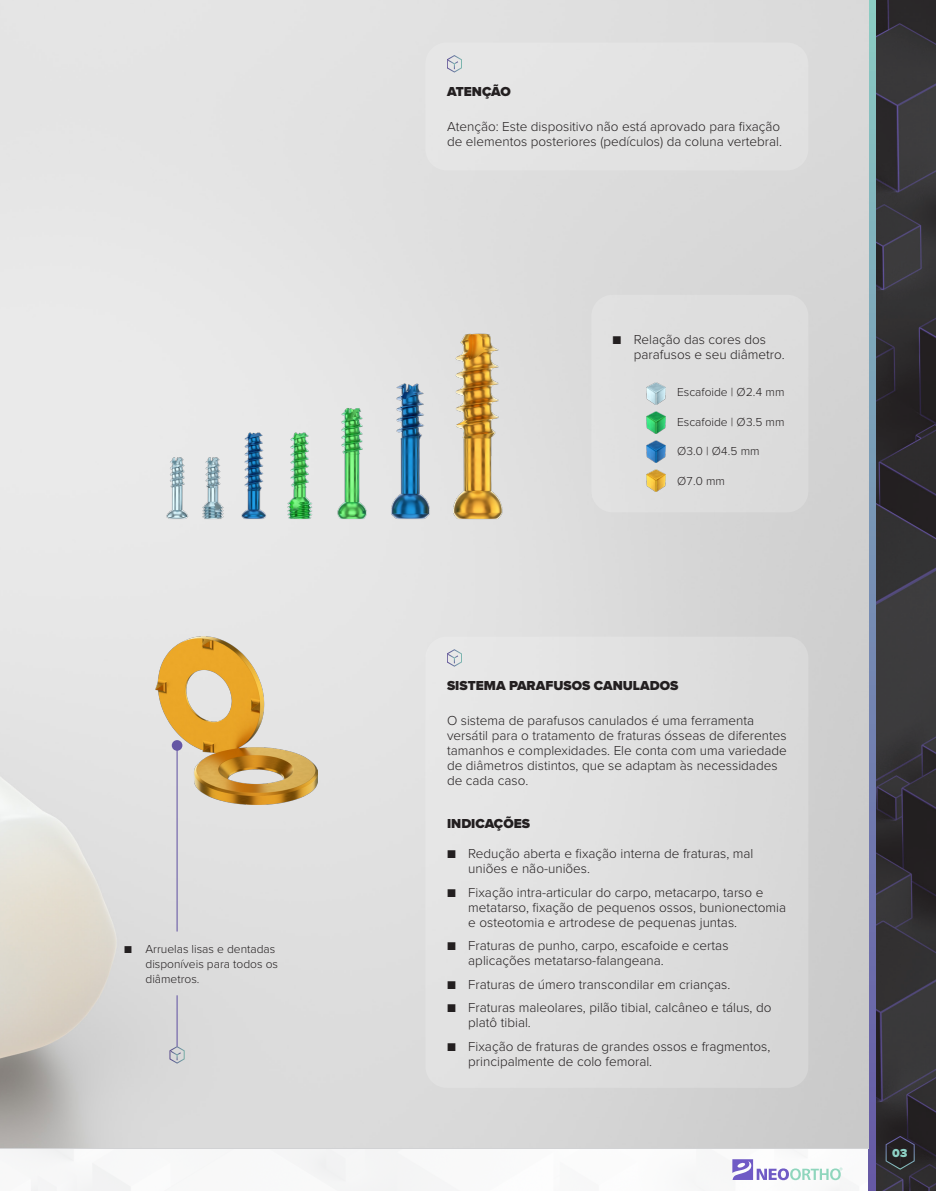
<style>
.page{position:relative;width:936px;height:1191px;background:#fff}
.page>*{position:absolute;margin:0;border:0;box-sizing:border-box;transform-origin:0 0}
.features_paragraph{font:300 13.5px/15px "Proxima Nova";color:#231f20}
.features_title{font:900 13.5px "Proxima Nova";color:#231f20}
.features_headline{font:300 12px/15px "Proxima Nova";color:#231f20}
.t1{font:900 12px "Proxima Nova";color:#8dd1c4}
.s1{font-family:"Proxima Nova T";font-weight:100}
</style>
<div class="page">
<img style="left:875px;top:0;width:60px;height:1191px">
<svg style="left:868px;top:0;width:7px;height:1191px;background:#8398b7"></svg>
<svg style="left:885px;top:1135px;width:30px;height:35px"></svg>
<svg style="left:732px;top:1159px;width:110px;height:21px"></svg>
<img style="left:0;top:0;width:868px;height:1147px">
<hr style="left:176px;top:745px;width:2px;height:186px;background:#6556a4">
<svg style="left:170px;top:1046px;width:14px;height:17px"></svg>
<hr style="left:176px;top:995px;width:2px;height:51px;background:#6556a4">
<div style="left:425px;top:636px;width:383px;height:451px;background:#dfdfdf;border-radius:21px"></div>
<svg style="left:447px;top:649px;width:14px;height:17px"></svg>
<div style="left:591px;top:295px;width:217px;height:217px;background:#dedede;border-radius:21px"></div>
<img style="left:646px;top:412px;width:20px;height:21px">
<img style="left:646px;top:383px;width:20px;height:21px">
<img style="left:646px;top:470px;width:20px;height:21px">
<img style="left:646px;top:441px;width:20px;height:21px">
<div style="left:425px;top:43px;width:383px;height:127px;background:#e3e3e3;border-radius:21px"></div>
<svg style="left:447px;top:55px;width:14px;height:17px"></svg>
<img style="left:155px;top:299px;width:353px;height:247px">
<img style="left:155px;top:636px;width:162px;height:168px">
<p class="features_headline" style="left:145px;top:941px;width:134px;text-indent:-21px"><span class="s1">■</span> Arruelas lisas e dentadas disponíveis para todos os diâmetros.</p>
<p class="features_title" style="left:447px;top:81px;width:65px">ATENÇÃO</p>
<p class="features_paragraph" style="left:447px;top:118px;width:336px">Atenção: Este dispositivo não está aprovado para fixação de elementos posteriores (pedículos) da coluna vertebral.</p>
<p class="features_paragraph" style="left:634px;top:331px;width:152px;text-indent:-21px"><span class="s1">■</span> Relação das cores dos parafusos e seu diâmetro.</p>
<p class="features_headline" style="left:677px;top:384px;width:109px">Escafoide | Ø2.4 mm</p>
<p class="features_headline" style="left:677px;top:413px;width:109px">Escafoide | Ø3.5 mm</p>
<p class="features_headline" style="left:677px;top:443px;width:84px">Ø3.0 | Ø4.5 mm</p>
<p class="features_headline" style="left:677px;top:473px;width:49px">Ø7.0 mm</p>
<p class="features_title" style="left:447px;top:675px;width:233px">SISTEMA PARAFUSOS CANULADOS</p>
<p class="features_paragraph" style="left:447px;top:712px;width:341px">O sistema de parafusos canulados é uma ferramenta versátil para o tratamento de fraturas ósseas de diferentes tamanhos e complexidades. Ele conta com uma variedade de diâmetros distintos, que se adaptam às necessidades de cada caso.</p>
<p class="features_title" style="left:447px;top:813px;width:84px">INDICAÇÕES</p>
<p class="features_paragraph" style="left:468px;top:845px;width:287px;text-indent:-21px"><span class="s1">■</span> Redução aberta e fixação interna de fraturas, mal uniões e não-uniões.</p>
<p class="features_paragraph" style="left:468px;top:884px;width:319px;text-indent:-21px"><span class="s1">■</span> Fixação intra-articular do carpo, metacarpo, tarso e metatarso, fixação de pequenos ossos, bunionectomia e osteotomia e artrodese de pequenas juntas.</p>
<p class="features_paragraph" style="left:468px;top:937px;width:262px;text-indent:-21px"><span class="s1">■</span> Fraturas de punho, carpo, escafoide e certas aplicações metatarso-falangeana.</p>
<p class="features_paragraph" style="left:447px;top:976px;width:285px"><span class="s1">■</span> Fraturas de úmero transcondilar em crianças.</p>
<p class="features_paragraph" style="left:468px;top:999px;width:304px;text-indent:-21px"><span class="s1">■</span> Fraturas maleolares, pilão tibial, calcâneo e tálus, do platô tibial.</p>
<p class="features_paragraph" style="left:468px;top:1038px;width:303px;text-indent:-21px"><span class="s1">■</span> Fixação de fraturas de grandes ossos e fragmentos, principalmente de colo femoral.</p>
<p class="t1" style="left:892px;top:1144px;width:17px">03</p>
</div>
